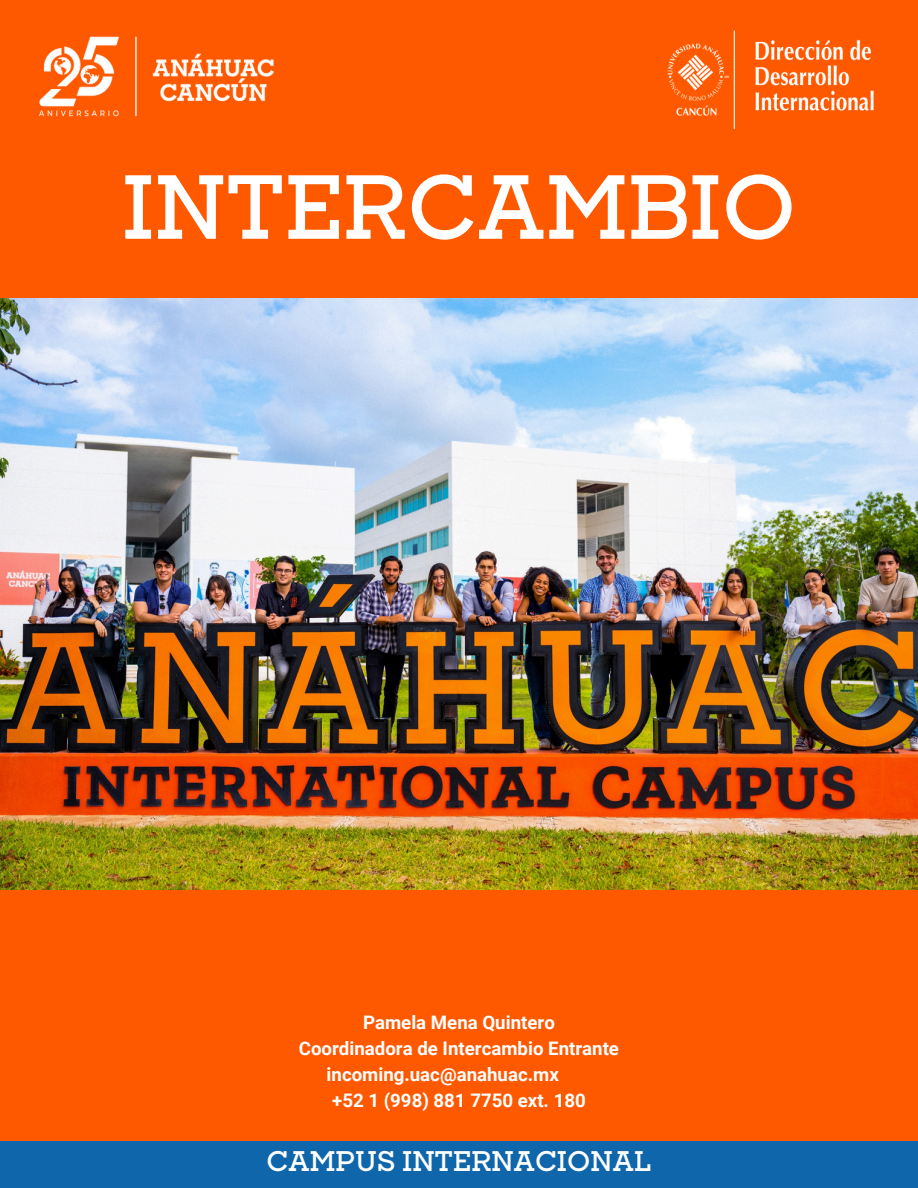
<style>
.page{position:relative;width:918px;height:1188px;background:#ff5900}
.page>*{position:absolute;margin:0;border:0;box-sizing:border-box;transform-origin:0 0}
.t1{font:600 87px "YEEXGQ Sharp Slab";color:#fff}
.t2{font:600 27.15px "YEEXGQ Sharp Slab";color:#fff}
.t3{font:700 18.6px "Roboto";color:#fff}
</style>
<div class="page">
<img style="left:0;top:299px;width:918px;height:590px">
<div style="left:0;top:1142px;width:918px;height:46px;background:#0f66ab"></div>
<img style="left:667px;top:30px;width:207px;height:100px">
<img style="left:38px;top:36px;width:236px;height:81px">
<p class="t1" style="left:122px;top:170px;width:676px">INTERCAMBIO</p>
<h1 class="t3" style="left:363px;top:1012px;width:193px">Pamela Mena Quintero</h1>
<p class="t3" style="left:299px;top:1038px;width:322px">Coordinadora de Intercambio Entrante</p>
<p class="t3" style="left:327px;top:1063px;width:234px">incoming.uac@anahuac.mx</p>
<p class="t3" style="left:332px;top:1089px;width:255px">+52 1 (998) 881 7750 ext. 180</p>
<p class="t2" style="left:266px;top:1150px;width:387px">CAMPUS INTERNACIONAL</p>
</div>
